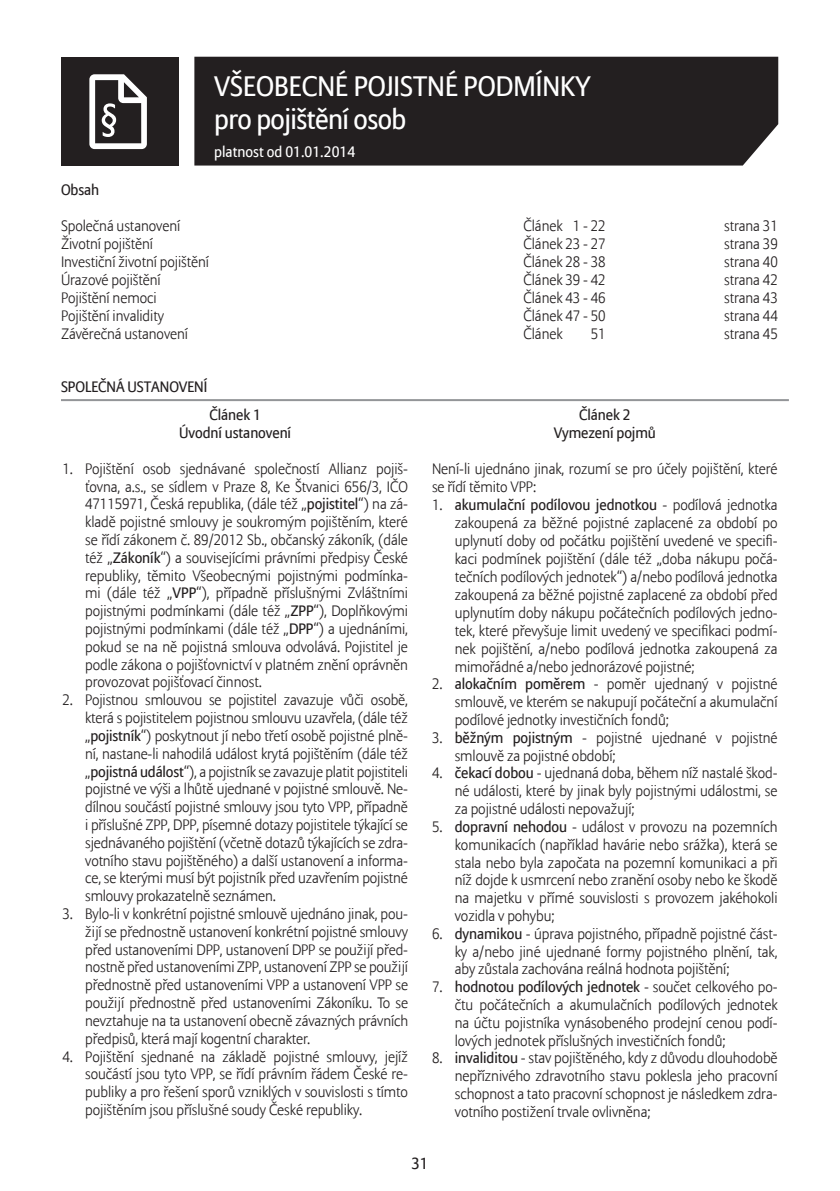
<style>
.page{position:relative;width:840px;height:1191px;background:#fff}
.page>*{position:absolute;margin:0;border:0;box-sizing:border-box;transform-origin:0 0}
.t1{font:28px/33.6px "Allianz Sans";color:#fff}
.t2{font:16px "Allianz Sans";color:#231f20}
.t3{font:300 15px/17.8px "Allianz Sans";letter-spacing:-.005em;color:#231f20;text-align:justify}
.t4{font:15px/18px "Allianz Sans";letter-spacing:-.005em;color:#231f20;text-align:center}
.t5{font:15px "Allianz Sans";color:#fff}
.s1{font-weight:400}
</style>
<div class="page">
<div style="left:194px;top:57px;width:583px;height:108px;background:#231f20"></div>
<div style="left:61px;top:57px;width:118px;height:108px;background:#231f20"></div>
<svg style="left:89px;top:74px;width:58px;height:75px"></svg>
<hr style="left:61px;top:399px;width:727px;height:2px;background:#939598">
<h1 class="t1" style="left:214px;top:71px;width:378px">VŠEOBECNÉ POJISTNÉ PODMÍNKY pro pojištění osob</h1>
<p class="t5" style="left:214px;top:143px;width:142px">platnost od 01.01.2014</p>
<p class="t4" style="left:61px;top:181px;width:40px">Obsah</p>
<p class="t3" style="left:61px;top:217px;width:121px">Společná ustanovení</p>
<p class="t3" style="left:523px;top:217px;width:84px">Článek 1 - 22</p>
<p class="t3" style="left:723px;top:217px;width:55px">strana 31</p>
<p class="t3" style="left:61px;top:235px;width:94px">Životní pojištění</p>
<p class="t3" style="left:523px;top:235px;width:84px">Článek 23 - 27</p>
<p class="t3" style="left:723px;top:235px;width:55px">strana 39</p>
<p class="t3" style="left:61px;top:253px;width:149px">Investiční životní pojištění</p>
<p class="t3" style="left:523px;top:253px;width:84px">Článek 28 - 38</p>
<p class="t3" style="left:723px;top:253px;width:55px">strana 40</p>
<p class="t3" style="left:61px;top:271px;width:101px">Úrazové pojištění</p>
<p class="t3" style="left:523px;top:271px;width:84px">Článek 39 - 42</p>
<p class="t3" style="left:723px;top:271px;width:55px">strana 42</p>
<p class="t3" style="left:61px;top:289px;width:97px">Pojištění nemoci</p>
<p class="t3" style="left:523px;top:289px;width:84px">Článek 43 - 46</p>
<p class="t3" style="left:723px;top:289px;width:55px">strana 43</p>
<p class="t3" style="left:61px;top:307px;width:104px">Pojištění invalidity</p>
<p class="t3" style="left:523px;top:307px;width:84px">Článek 47 - 50</p>
<p class="t3" style="left:723px;top:307px;width:55px">strana 44</p>
<p class="t3" style="left:61px;top:325px;width:129px">Závěrečná ustanovení</p>
<p class="t3" style="left:523px;top:325px;width:41px">Článek</p>
<p class="t3" style="left:590px;top:325px;width:16px">51</p>
<p class="t3" style="left:723px;top:325px;width:55px">strana 45</p>
<p class="t4" style="left:61px;top:378px;width:148px">SPOLEČNÁ USTANOVENÍ</p>
<p class="t4" style="left:179px;top:406px;width:113px">Článek 1<br>Úvodní ustanovení</p>
<p class="t3" style="left:85px;top:460px;width:324px;text-indent:-23px">1. Pojištění osob sjednávané společností Allianz pojiš&shy;ťovna, a.s., se sídlem v Praze 8, Ke Štvanici 656/3, IČO 47115971, Česká republika, (dále též „<span class="s1">pojistitel</span>“) na zá&shy;kladě pojistné smlouvy je soukromým pojištěním, které se řídí zákonem č. 89/2012 Sb., občanský zákoník, (dále též „<span class="s1">Zákoník</span>“) a souvisejícími právními předpisy České republiky, těmito Všeobecnými pojistnými podmínka&shy;mi (dále též „<span class="s1">VPP</span>“), případně příslušnými Zvláštními pojistnými podmínkami (dále též „<span class="s1">ZPP</span>“), Doplňkovými pojistnými podmínkami (dále též „<span class="s1">DPP</span>“) a ujednáními, pokud se na ně pojistná smlouva odvolává. Pojistitel je podle zákona o pojišťovnictví v platném znění oprávněn provozovat pojišťovací činnost.</p>
<p class="t3" style="left:85px;top:692px;width:324px;text-indent:-23px">2. Pojistnou smlouvou se pojistitel zavazuje vůči osobě, která s pojistitelem pojistnou smlouvu uzavřela, (dále též „<span class="s1">pojistník</span>“) poskytnout jí nebo třetí osobě pojistné plně&shy;ní, nastane-li nahodilá událost krytá pojištěním (dále též „<span class="s1">pojistná událost</span>“), a pojistník se zavazuje platit pojistiteli pojistné ve výši a lhůtě ujednané v pojistné smlouvě. Ne&shy;dílnou součástí pojistné smlouvy jsou tyto VPP, případně i příslušné ZPP, DPP, písemné dotazy pojistitele týkající se sjednávaného pojištění (včetně dotazů týkajících se zdra&shy;votního stavu pojištěného) a další ustanovení a informa&shy;ce, se kterými musí být pojistník před uzavřením pojistné smlouvy prokazatelně seznámen.</p>
<p class="t3" style="left:85px;top:905px;width:324px;text-indent:-23px">3. Bylo-li v konkrétní pojistné smlouvě ujednáno jinak, pou&shy;žijí se přednostně ustanovení konkrétní pojistné smlouvy před ustanoveními DPP, ustanovení DPP se použijí před&shy;nostně před ustanoveními ZPP, ustanovení ZPP se použijí přednostně před ustanoveními VPP a ustanovení VPP se použijí přednostně před ustanoveními Zákoníku. To se nevztahuje na ta ustanovení obecně závazných právních předpisů, která mají kogentní charakter.</p>
<p class="t3" style="left:85px;top:1048px;width:324px;text-indent:-23px">4. Pojištění sjednané na základě pojistné smlouvy, jejíž součástí jsou tyto VPP, se řídí právním řádem České re&shy;publiky a pro řešení sporů vzniklých v souvislosti s tímto pojištěním jsou příslušné soudy České republiky.</p>
<p class="t4" style="left:553px;top:406px;width:104px">Článek 2<br>Vymezení pojmů</p>
<p class="t3" style="left:432px;top:460px;width:347px">Není-li ujednáno jinak, rozumí se pro účely pojištění, které se řídí těmito VPP:</p>
<p class="t3" style="left:454px;top:496px;width:324px;text-indent:-23px">1. <span class="s1">akumulační podílovou jednotkou</span> - podílová jednotka zakoupená za běžné pojistné zaplacené za období po uplynutí doby od počátku pojištění uvedené ve specifi&shy;kaci podmínek pojištění (dále též „doba nákupu počá&shy;tečních podílových jednotek“) a/nebo podílová jednotka zakoupená za běžné pojistné zaplacené za období před uplynutím doby nákupu počátečních podílových jedno&shy;tek, které převyšuje limit uvedený ve specifikaci podmí&shy;nek pojištění, a/nebo podílová jednotka zakoupená za mimořádné a/nebo jednorázové pojistné;</p>
<p class="t3" style="left:454px;top:676px;width:324px;text-indent:-23px">2. <span class="s1">alokačním poměrem</span> - poměr ujednaný v pojistné smlouvě, ve kterém se nakupují počáteční a akumulační podílové jednotky investičních fondů;</p>
<p class="t3" style="left:454px;top:729px;width:324px;text-indent:-23px">3. <span class="s1">běžným pojistným</span> - pojistné ujednané v pojistné smlouvě za pojistné období;</p>
<p class="t3" style="left:454px;top:765px;width:324px;text-indent:-23px">4. <span class="s1">čekací dobou</span> - ujednaná doba, během níž nastalé škod&shy;né události, které by jinak byly pojistnými událostmi, se za pojistné události nepovažují;</p>
<p class="t3" style="left:454px;top:818px;width:324px;text-indent:-23px">5. <span class="s1">dopravní nehodou</span> - událost v provozu na pozemních komunikacích (například havárie nebo srážka), která se stala nebo byla započata na pozemní komunikaci a při níž dojde k usmrcení nebo zranění osoby nebo ke škodě na majetku v přímé souvislosti s provozem jakéhokoli vozidla v pohybu;</p>
<p class="t3" style="left:454px;top:925px;width:324px;text-indent:-23px">6. <span class="s1">dynamikou</span> - úprava pojistného, případně pojistné část&shy;ky a/nebo jiné ujednané formy pojistného plnění, tak, aby zůstala zachována reálná hodnota pojištění;</p>
<p class="t3" style="left:454px;top:978px;width:324px;text-indent:-23px">7. <span class="s1">hodnotou podílových jednotek</span> - součet celkového po&shy;čtu počátečních a akumulačních podílových jednotek na účtu pojistníka vynásobeného prodejní cenou podí&shy;lových jednotek příslušných investičních fondů;</p>
<p class="t3" style="left:454px;top:1050px;width:324px;text-indent:-23px">8. <span class="s1">invaliditou</span> - stav pojištěného, kdy z důvodu dlouhodobě nepříznivého zdravotního stavu poklesla jeho pracovní schopnost a tato pracovní schopnost je následkem zdra&shy;votního postižení trvale ovlivněna;</p>
<p class="t2" style="left:411px;top:1154px;width:18px">31</p>
</div>
